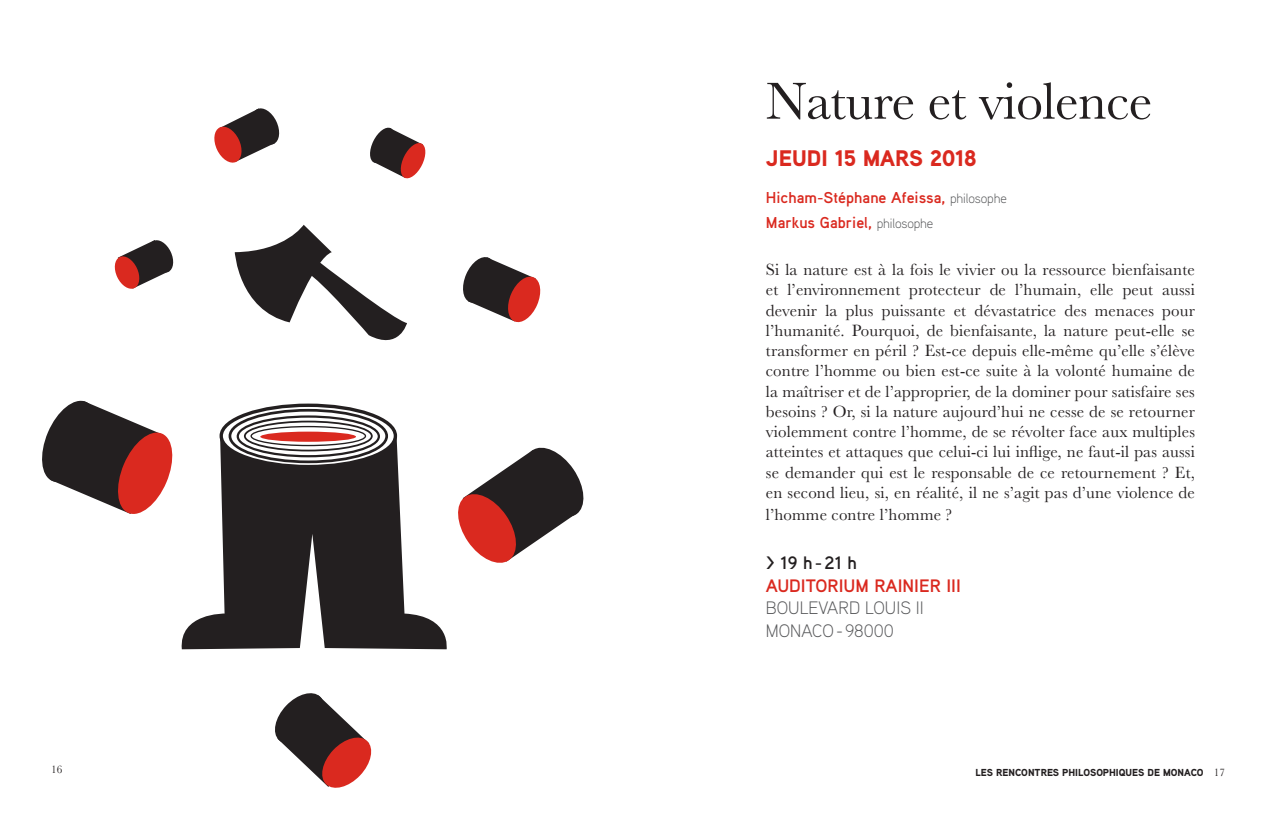
<style>
.page{position:relative;width:1276px;height:830px;background:#fff}
.page>*{position:absolute;margin:0;border:0;box-sizing:border-box;transform-origin:0 0}
.t1{font:54px "Baskerville";letter-spacing:-.01em;color:#231f20}
.t2{font:900 22.5px "Aaux Pro";color:#da291f}
.t3{font:300 18px/22.5px "Aaux Pro";color:#57585a}
.t4{font:700 18px "Aaux Pro";color:#da291f}
.t5{font:700 18px "Aaux Pro";color:#231f20}
.t6{font:16.88px/20.2px "Baskerville";letter-spacing:.01em;color:#231f20;text-align:justify}
.t7{font:700 15.75px/24.3px "Aaux Pro";color:#da291f}
.t8{font:11.25px "Baskerville";color:#231f20}
.t9{font:900 10.12px "Aaux Pro";color:#231f20}
.s1{font-weight:300;font-size:13.5px;color:#57585a}
.s2{font-family:"Baskerville";font-weight:400;font-size:11.25px}
</style>
<div class="page">
<svg style="left:275px;top:693px;width:97px;height:95px"></svg>
<svg style="left:463px;top:257px;width:78px;height:66px"></svg>
<svg style="left:214px;top:108px;width:66px;height:55px"></svg>
<svg style="left:114px;top:240px;width:60px;height:49px"></svg>
<svg style="left:370px;top:127px;width:56px;height:52px"></svg>
<svg style="left:181px;top:435px;width:266px;height:214px;fill:#231f20"></svg>
<svg style="left:221px;top:405px;width:174px;height:61px"></svg>
<div style="left:219px;top:403px;width:178px;height:65px;border:3px solid #231f20;border-radius:50%"></div>
<svg style="left:230px;top:410px;width:157px;height:51px"></svg>
<div style="left:229px;top:408px;width:159px;height:55px;border:3px solid #231f20;border-radius:50%"></div>
<svg style="left:238px;top:416px;width:141px;height:40px"></svg>
<div style="left:237px;top:415px;width:143px;height:42px;border:2px solid #231f20;border-radius:50%"></div>
<svg style="left:245px;top:421px;width:127px;height:29px"></svg>
<div style="left:244px;top:420px;width:129px;height:31px;border:2px solid #231f20;border-radius:50%"></div>
<svg style="left:251px;top:426px;width:114px;height:19px"></svg>
<div style="left:250px;top:425px;width:116px;height:21px;border:1px solid #231f20;border-radius:50%"></div>
<div style="left:260px;top:431px;width:96px;height:10px;background:#da291f;border-radius:50%"></div>
<svg style="left:42px;top:400px;width:131px;height:114px"></svg>
<svg style="left:458px;top:447px;width:126px;height:116px"></svg>
<svg style="left:235px;top:225px;width:172px;height:116px"></svg>
<p class="t8" style="left:51px;top:761px;width:13px">16</p>
<h1 class="t1" style="left:766px;top:67px;width:388px">Nature et violence</h1>
<h2 class="t2" style="left:766px;top:143px;width:212px">JEUDI 15 MARS 2018</h2>
<p class="t7" style="left:766px;top:185px;width:242px">Hicham-Stéphane Afeissa, <span class="s1">philosophe<br></span>Markus Gabriel, <span class="s1">philosophe</span></p>
<p class="t6" style="left:766px;top:259px;width:430px">Si la nature est à la fois le vivier ou la ressource bienfaisante et l’environnement protecteur de l’humain, elle peut aussi devenir la plus puissante et dévastatrice des menaces pour l’humanité. Pourquoi, de bienfaisante, la nature peut-elle se transformer en péril ? Est-ce depuis elle-même qu’elle s’élève contre l’homme ou bien est-ce suite à la volonté humaine de la maîtriser et de l’approprier, de la dominer pour satisfaire ses besoins ? Or, si la nature aujourd’hui ne cesse de se retourner violemment contre l’homme, de se révolter face aux multiples atteintes et attaques que celui-ci lui inflige, ne faut-il pas aussi se demander qui est le responsable de ce retournement ? Et, en second lieu, si, en réalité, il ne s’agit pas d’une violence de l’homme contre l’homme ?</p>
<p class="t5" style="left:766px;top:551px;width:93px">&gt; 19 h-21 h</p>
<p class="t4" style="left:766px;top:573px;width:196px">AUDITORIUM RAINIER III</p>
<p class="t3" style="left:766px;top:595px;width:159px">BOULEVARD LOUIS II<br>MONACO-98000</p>
<p class="t9" style="left:975px;top:765px;width:251px">LES RENCONTRES PHILOSOPHIQUES DE MONACO <span class="s2">17</span></p>
</div>
